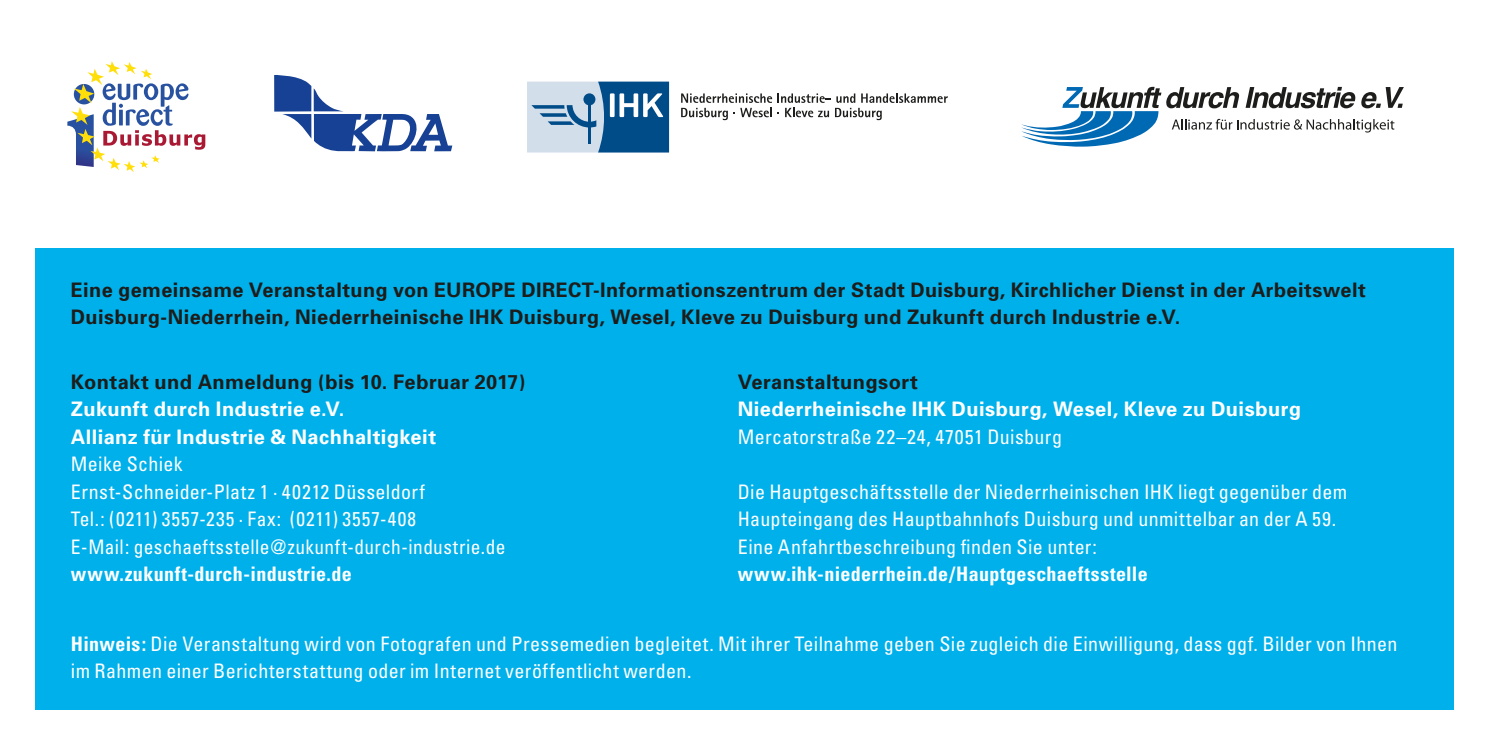
<style>
.page{position:relative;width:1489px;height:745px;background:#fff}
.page>*{position:absolute;margin:0;border:0;box-sizing:border-box;transform-origin:0 0}
.t1{font:condensed 20px/27.5px "Univers";letter-spacing:.02em;color:#fff}
.t2{font:700 20px/27.5px "Univers";letter-spacing:.02em;color:#1d1d1b}
.t3{font:700 20px/27.5px "Univers";letter-spacing:.02em;color:#fff}
.t4{font:700 condensed 20px "Univers";letter-spacing:.02em;color:#fff}
.s1{font-weight:700}
</style>
<div class="page">
<div style="left:35px;top:248px;width:1418px;height:461px;background:#00b0eb"></div>
<svg style="left:1021px;top:87px;width:382px;height:60px"></svg>
<svg style="left:274px;top:75px;width:178px;height:76px"></svg>
<img style="left:67px;top:120px;width:4px;height:7px">
<svg style="left:71px;top:61px;width:134px;height:111px"></svg>
<svg style="left:527px;top:81px;width:142px;height:71px;background:#739bbe"></svg>
<svg style="left:681px;top:93px;width:266px;height:27px"></svg>
<p class="t2" style="left:71px;top:275px;width:1296px">Eine gemeinsame Veranstaltung von EUROPE DIRECT-Informationszentrum der Stadt Duisburg, Kirchlicher Dienst in der Arbeitswelt<br>Duisburg-Niederrhein, Niederrheinische IHK Duisburg, Wesel, Kleve zu Duisburg und Zukunft durch Industrie e.V.</p>
<p class="t2" style="left:71px;top:367px;width:456px">Kontakt und Anmeldung (bis 10. Februar 2017)</p>
<p class="t3" style="left:71px;top:395px;width:367px">Zukunft durch Industrie e.V.<br>Allianz für Industrie &amp; Nachhaltigkeit</p>
<p class="t1" style="left:71px;top:449px;width:436px">Meike Schiek<br>Ernst-Schneider-Platz 1 · 40212 Düsseldorf<br>Tel.: (0211) 3557-235 · Fax: (0211) 3557-408<br>E-Mail: geschaeftsstelle@zukunft-durch-industrie.de</p>
<p class="t4" style="left:71px;top:561px;width:282px">www.zukunft-durch-industrie.de</p>
<p class="t2" style="left:737px;top:367px;width:182px">Veranstaltungsort</p>
<p class="t3" style="left:737px;top:395px;width:565px">Niederrheinische IHK Duisburg, Wesel, Kleve zu Duisburg</p>
<p class="t1" style="left:737px;top:422px;width:326px">Mercatorstraße 22–24, 47051 Duisburg</p>
<p class="t1" style="left:737px;top:477px;width:611px">Die Hauptgeschäftsstelle der Niederrheinischen IHK liegt gegenüber dem<br>Haupteingang des Hauptbahnhofs Duisburg und unmittelbar an der A 59.<br>Eine Anfahrtbeschreibung finden Sie unter:</p>
<p class="t4" style="left:737px;top:561px;width:411px">www.ihk-niederrhein.de/Hauptgeschaeftsstelle</p>
<p class="t1" style="left:71px;top:629px;width:1327px"><span class="s1">Hinweis:</span> Die Veranstaltung wird von Fotografen und Pressemedien begleitet. Mit ihrer Teilnahme geben Sie zugleich die Einwilligung, dass ggf. Bilder von Ihnen im Rahmen einer Berichterstattung oder im Internet veröffentlicht werden.</p>
</div>
